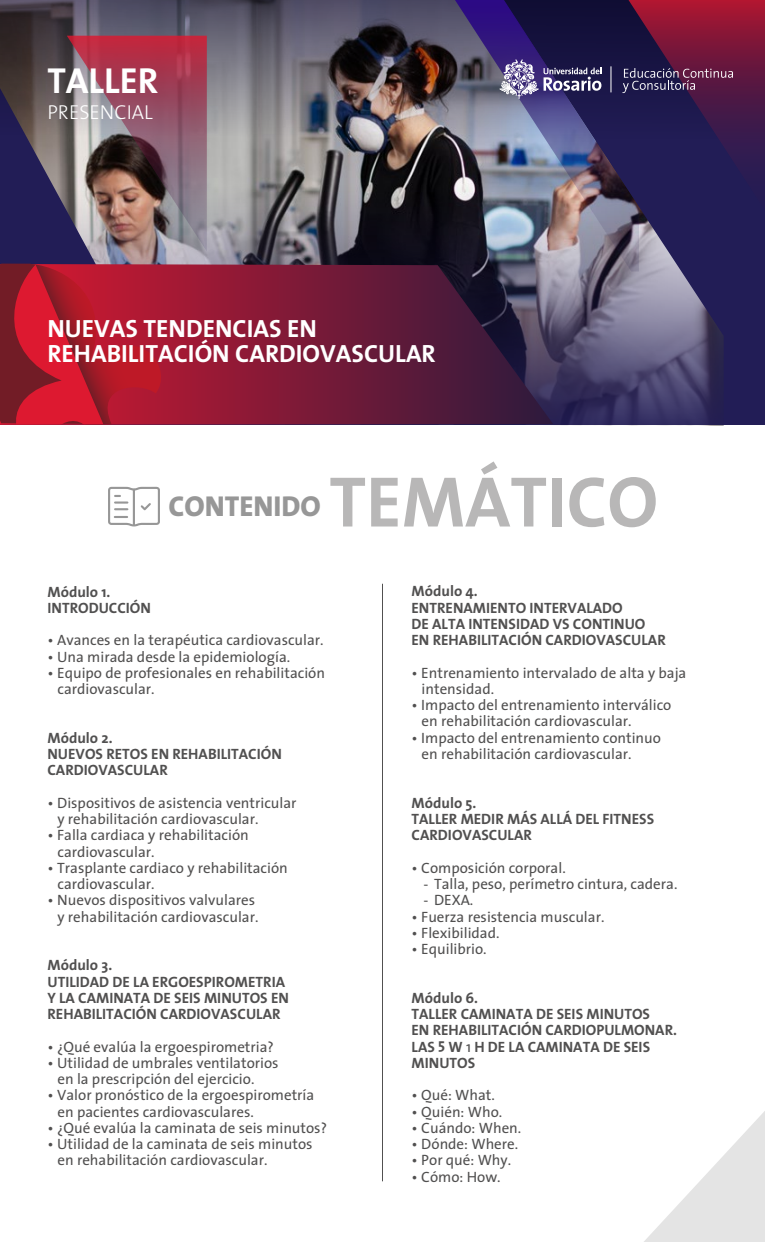
<style>
.page{position:relative;width:765px;height:1242px;background:#fff}
.page>*{position:absolute;margin:0;border:0;box-sizing:border-box;transform-origin:0 0}
.t1{font:700 72.12px "The Sans";color:#b8b7b7}
.t2{font:700 36.38px "The Sans";color:#fff}
.t3{font:800 28.88px "The Sans";color:#979797}
.t4{font:700 25px/25px "The Sans";color:#fff}
.t5{font:300 20.25px "The Sans";color:#fff}
.t6{font:15px/16.2px "The Sans";color:#515050}
.t7{font:700 15px/16.2px "The Sans";color:#515050}
.s1{font-weight:400}
</style>
<div class="page">
<img style="left:0;top:0;width:455px;height:160px">
<svg style="left:0;top:160px;width:765px;height:265px;background:#4e4a68"></svg>
<img style="left:67px;top:36px;width:140px;height:215px">
<svg style="left:0;top:264px;width:553px;height:161px;background:#5b1e3d"></svg>
<svg style="left:0;top:265px;width:259px;height:159px;background:#a81930"></svg>
<svg style="left:645px;top:1111px;width:120px;height:130px"></svg>
<svg style="left:108px;top:487px;width:52px;height:40px"></svg>
<hr style="left:382px;top:584px;width:1px;height:597px;background:#515050">
<svg style="left:639px;top:0;width:126px;height:210px;background:#491947"></svg>
<img style="left:455px;top:0;width:184px;height:271px">
<svg style="left:499px;top:59px;width:102px;height:40px;background:#645d89"></svg>
<svg style="left:622px;top:68px;width:111px;height:25px;background:#57395f"></svg>
<svg style="left:611px;top:66px;width:1px;height:26px"></svg>
<h2 class="t2" style="left:47px;top:50px;width:113px">TALLER</h2>
<h3 class="t5" style="left:47px;top:95px;width:107px">PRESENCIAL</h3>
<h3 class="t4" style="left:47px;top:316px;width:390px">NUEVAS TENDENCIAS EN<br>REHABILITACIÓN CARDIOVASCULAR</h3>
<h3 class="t3" style="left:168px;top:482px;width:154px">CONTENIDO</h3>
<h1 class="t1" style="left:329px;top:441px;width:330px">TEMÁTICO</h1>
<p class="t7" style="left:47px;top:583px;width:105px">Módulo 1.<br>INTRODUCCIÓN</p>
<p class="t6" style="left:47px;top:631px;width:278px">• Avances en la terapéutica cardiovascular.</p>
<p class="t6" style="left:47px;top:648px;width:244px">• Una mirada desde la epidemiología.</p>
<p class="t6" style="left:57px;top:664px;width:269px;text-indent:-10px">• Equipo de profesionales en rehabilitación cardiovascular.</p>
<p class="t7" style="left:47px;top:729px;width:236px">Módulo 2.<br>NUEVOS RETOS EN REHABILITACIÓN<br>CARDIOVASCULAR</p>
<p class="t6" style="left:57px;top:794px;width:241px;text-indent:-10px">• Dispositivos de asistencia ventricular y rehabilitación cardiovascular.</p>
<p class="t6" style="left:57px;top:826px;width:193px;text-indent:-10px">• Falla cardiaca y rehabilitación cardiovascular.</p>
<p class="t6" style="left:57px;top:859px;width:232px;text-indent:-10px">• Trasplante cardiaco y rehabilitación cardiovascular.</p>
<p class="t6" style="left:47px;top:891px;width:212px;text-align:right">• Nuevos dispositivos valvulares y rehabilitación cardiovascular.</p>
<p class="t7" style="left:47px;top:956px;width:243px">Módulo 3.<br>UTILIDAD DE LA ERGOESPIROMETRIA<br>Y LA CAMINATA DE SEIS MINUTOS EN<br>REHABILITACIÓN CARDIOVASCULAR</p>
<p class="t6" style="left:47px;top:1038px;width:228px">• ¿Qué evalúa la ergoespirometria?</p>
<p class="t6" style="left:57px;top:1054px;width:223px;text-indent:-10px">• Utilidad de umbrales ventilatorios en la prescripción del ejercicio.</p>
<p class="t6" style="left:57px;top:1086px;width:258px;text-indent:-10px">• Valor pronóstico de la ergoespirometría en pacientes cardiovasculares.</p>
<p class="t6" style="left:47px;top:1119px;width:281px">• ¿Qué evalúa la caminata de seis minutos?</p>
<p class="t6" style="left:57px;top:1135px;width:257px;text-indent:-10px">• Utilidad de la caminata de seis minutos en rehabilitación cardiovascular.</p>
<p class="t7" style="left:412px;top:583px;width:256px">Módulo 4.<br>ENTRENAMIENTO INTERVALADO<br>DE ALTA INTENSIDAD VS CONTINUO<br>EN REHABILITACIÓN CARDIOVASCULAR</p>
<p class="t6" style="left:422px;top:664px;width:266px;text-indent:-10px">• Entrenamiento intervalado de alta y baja intensidad.</p>
<p class="t6" style="left:422px;top:696px;width:251px;text-indent:-10px">• Impacto del entrenamiento interválico en rehabilitación cardiovascular.</p>
<p class="t6" style="left:422px;top:729px;width:241px;text-indent:-10px">• Impacto del entrenamiento continuo en rehabilitación cardiovascular.</p>
<p class="t7" style="left:412px;top:794px;width:244px">Módulo 5.<br>TALLER MEDIR MÁS ALLÁ DEL FITNESS<br>CARDIOVASCULAR</p>
<p class="t6" style="left:412px;top:859px;width:156px">• Composición corporal.</p>
<p class="t6" style="left:423px;top:875px;width:256px">- Talla, peso, perímetro cintura, cadera.</p>
<p class="t6" style="left:423px;top:891px;width:51px">- DEXA.</p>
<p class="t6" style="left:412px;top:907px;width:194px">• Fuerza resistencia muscular.</p>
<p class="t6" style="left:412px;top:924px;width:89px">• Flexibilidad.</p>
<p class="t6" style="left:412px;top:940px;width:77px">• Equilibrio.</p>
<p class="t7" style="left:412px;top:989px;width:267px">Módulo 6.<br>TALLER CAMINATA DE SEIS MINUTOS<br>EN REHABILITACIÓN CARDIOPULMONAR.<br>LAS 5 W <span class="s1">1</span> H DE LA CAMINATA DE SEIS<br>MINUTOS</p>
<p class="t6" style="left:412px;top:1086px;width:85px">• Qué: What.</p>
<p class="t6" style="left:412px;top:1102px;width:92px">• Quién: Who.</p>
<p class="t6" style="left:412px;top:1119px;width:111px">• Cuándo: When.</p>
<p class="t6" style="left:412px;top:1135px;width:108px">• Dónde: Where.</p>
<p class="t6" style="left:412px;top:1151px;width:101px">• Por qué: Why.</p>
<p class="t6" style="left:412px;top:1167px;width:91px">• Cómo: How.</p>
</div>
